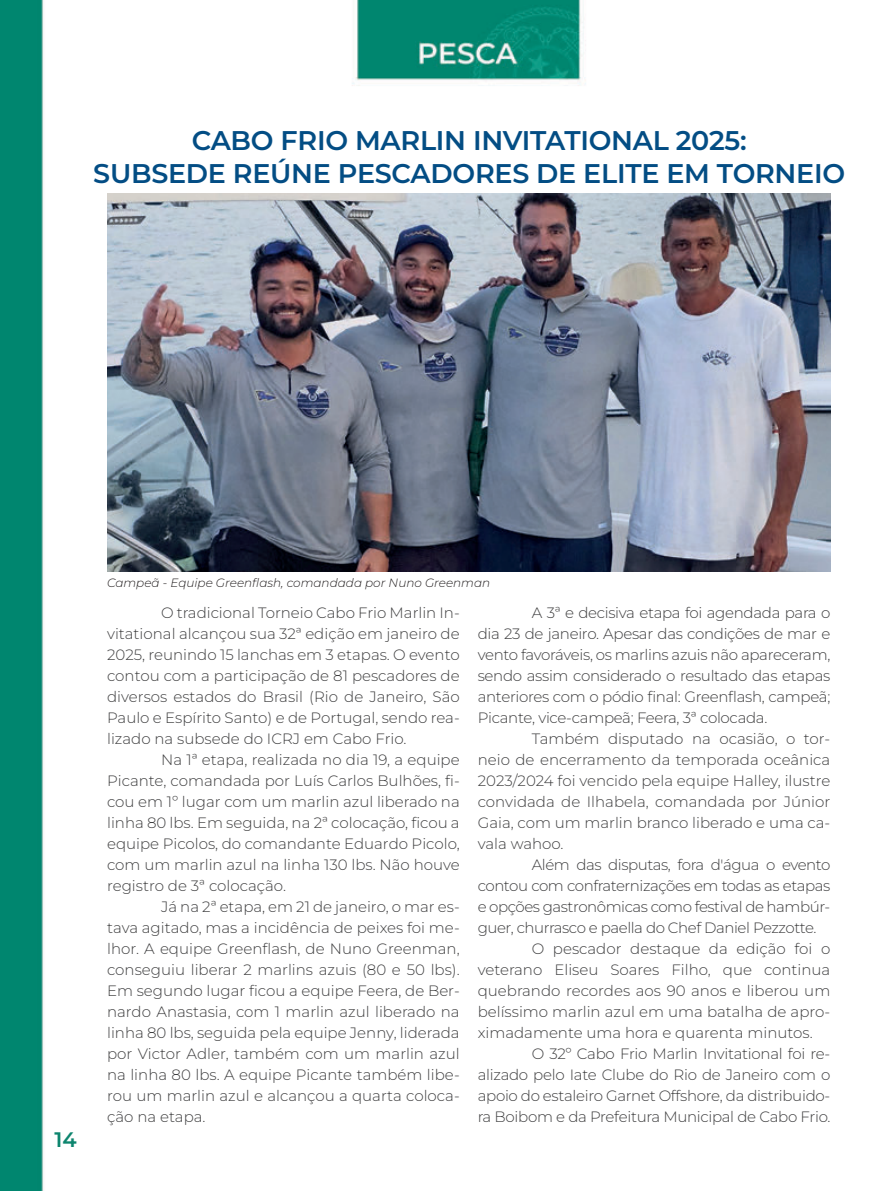
<style>
.page{position:relative;width:895px;height:1191px;background:#fff}
.page>*{position:absolute;margin:0;border:0;box-sizing:border-box;transform-origin:0 0}
.Titulo{font:600 27px "Montserrat";letter-spacing:-.01em;color:#034d84}
.t1{font:600 21px "Montserrat";color:#0d856e}
.Texto_Principal{font:300 15px/21px "Montserrat";color:#3e3e3f;text-align:justify}
.Legenda_de_foto{font:italic 300 12px "Montserrat";color:#231f20}
</style>
<div class="page">
<img style="left:0;top:0;width:831px;height:1191px">
<img style="left:107px;top:193px;width:723px;height:379px">
<p class="Titulo" style="left:192px;top:123px;width:556px">CABO FRIO MARLIN INVITATIONAL 2025:</p>
<p class="Titulo" style="left:93px;top:155px;width:753px">SUBSEDE REÚNE PESCADORES DE ELITE EM TORNEIO</p>
<h2 class="t1" style="left:55px;top:1125px;width:24px">14</h2>
<p class="Legenda_de_foto" style="left:107px;top:575px;width:384px">Campeã - Equipe Greenflash, comandada por Nuno Greenman</p>
<p class="Texto_Principal" style="left:107px;top:602px;width:354px;text-indent:54px">O tradicional Torneio Cabo Frio Marlin In&shy;vitational alcançou sua 32ª edição em janeiro de 2025, reunindo 15 lanchas em 3 etapas. O evento contou com a participação de 81 pescadores de diversos estados do Brasil (Rio de Janeiro, São Paulo e Espírito Santo) e de Portugal, sendo rea&shy;lizado na subsede do ICRJ em Cabo Frio.</p>
<p class="Texto_Principal" style="left:107px;top:749px;width:354px;text-indent:54px">Na 1ª etapa, realizada no dia 19, a equipe Picante, comandada por Luís Carlos Bulhões, fi&shy;cou em 1º lugar com um marlin azul liberado na linha 80 lbs. Em seguida, na 2ª colocação, ficou a equipe Picolos, do comandante Eduardo Picolo, com um marlin azul na linha 130 lbs. Não houve registro de 3ª colocação.</p>
<p class="Texto_Principal" style="left:107px;top:896px;width:354px;text-indent:54px">Já na 2ª etapa, em 21 de janeiro, o mar es&shy;tava agitado, mas a incidência de peixes foi me&shy;lhor. A equipe Greenflash, de Nuno Greenman, conseguiu liberar 2 marlins azuis (80 e 50 lbs).<br>Em segundo lugar ficou a equipe Feera, de Ber&shy;nardo Anastasia, com 1 marlin azul liberado na linha 80 lbs, seguida pela equipe Jenny, liderada por Victor Adler, também com um marlin azul na linha 80 lbs. A equipe Picante também libe&shy;rou um marlin azul e alcançou a quarta coloca&shy;ção na etapa.</p>
<p class="Texto_Principal" style="left:477px;top:602px;width:354px;text-indent:54px">A 3ª e decisiva etapa foi agendada para o dia 23 de janeiro. Apesar das condições de mar e vento favoráveis, os marlins azuis não apareceram, sendo assim considerado o resultado das etapas anteriores com o pódio final: Greenflash, campeã; Picante, vice-campeã; Feera, 3ª colocada.</p>
<p class="Texto_Principal" style="left:477px;top:728px;width:354px;text-indent:54px">Também disputado na ocasião, o tor&shy;neio de encerramento da temporada oceânica 2023/2024 foi vencido pela equipe Halley, ilustre convidada de Ilhabela, comandada por Júnior Gaia, com um marlin branco liberado e uma ca&shy;vala wahoo.</p>
<p class="Texto_Principal" style="left:477px;top:854px;width:354px;text-indent:54px">Além das disputas, fora d'água o evento contou com confraternizações em todas as etapas e opções gastronômicas como festival de hambúr&shy;guer, churrasco e paella do Chef Daniel Pezzotte.</p>
<p class="Texto_Principal" style="left:477px;top:938px;width:354px;text-indent:54px">O pescador destaque da edição foi o veterano Eliseu Soares Filho, que continua quebrando recordes aos 90 anos e liberou um belíssimo marlin azul em uma batalha de apro&shy;ximadamente uma hora e quarenta minutos.</p>
<p class="Texto_Principal" style="left:477px;top:1043px;width:354px;text-indent:54px">O 32º Cabo Frio Marlin Invitational foi re&shy;alizado pelo Iate Clube do Rio de Janeiro com o apoio do estaleiro Garnet Offshore, da distribuido&shy;ra Boibom e da Prefeitura Municipal de Cabo Frio.</p>
</div>
